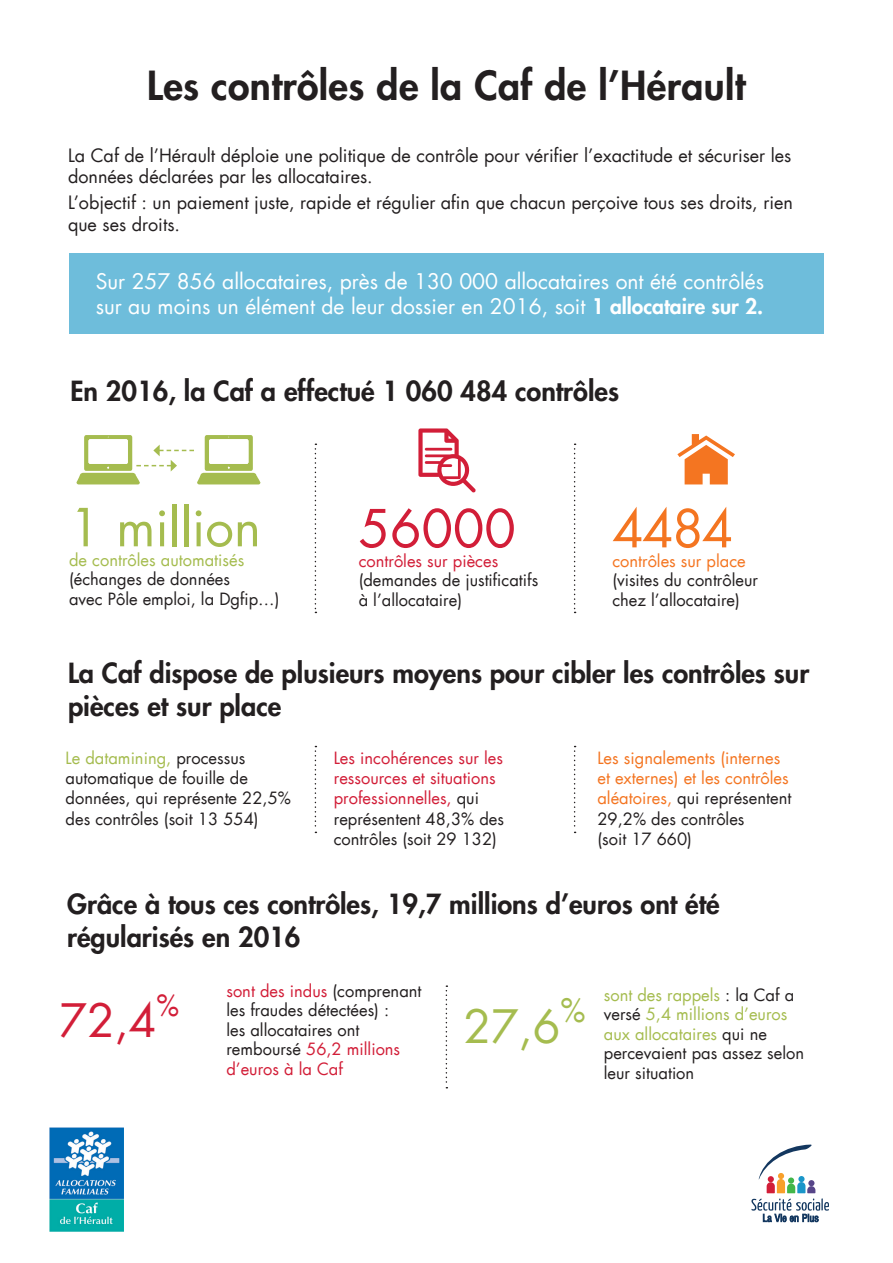
<style>
.page{position:relative;width:893px;height:1263px;background:#fff}
.page>*{position:absolute;margin:0;border:0;box-sizing:border-box;transform-origin:0 0}
.t1{font:51px "Futura";color:#a5bc4f}
.t2{font:51px "Futura";color:#d21e38}
.t3{font:51px "Futura";color:#f47521}
.t4{font:45px "Futura";color:#d21e38}
.t5{font:45px "Futura";color:#a5bc4f}
.t6{font:800 39px "Futura Std";letter-spacing:.01em;color:#231f20}
.t7{font:31.5px "Futura";color:#a5bc4f}
.t8{font:28.5px "Futura";color:#d21e38}
.t9{font:800 27px/33px "Futura Std";color:#231f20}
.t10{font:21px/25.5px "Futura";color:#fff}
.t11{font:18px/21.6px "Futura";color:#231f20}
.t12{font:16.5px/19.5px "Futura";color:#231f20}
.t13{font:16.5px/20.2px "Futura";color:#d21e38}
.t14{font:16.5px/20.2px "Futura";color:#f47521}
.s1{font-family:"Futura Std";font-weight:800}
.s2{color:#a5bc4f}
.s3{color:#d21e38}
.s4{color:#f47521}
.s5{color:#231f20}
</style>
<div class="page">
<div style="left:69px;top:253px;width:755px;height:81px;background:#6ebddb"></div>
<svg style="left:315px;top:443px;width:1px;height:170px"></svg>
<svg style="left:315px;top:746px;width:1px;height:87px"></svg>
<svg style="left:574px;top:443px;width:2px;height:170px"></svg>
<svg style="left:574px;top:746px;width:2px;height:87px"></svg>
<svg style="left:446px;top:985px;width:1px;height:103px"></svg>
<svg style="left:76px;top:435px;width:185px;height:49px"></svg>
<svg style="left:677px;top:434px;width:58px;height:50px"></svg>
<svg style="left:418px;top:428px;width:58px;height:64px"></svg>
<hr style="left:425px;top:448px;width:27px;height:3px;background:#d21e38">
<svg style="left:751px;top:1144px;width:78px;height:78px"></svg>
<img style="left:50px;top:1128px;width:73px;height:103px">
<p class="t6" style="left:147px;top:61px;width:600px">Les contrôles de la Caf de l’Hérault</p>
<p class="t11" style="left:68px;top:146px;width:725px">La Caf de l’Hérault déploie une politique de contrôle pour vérifier l’exactitude et sécuriser les données déclarées par les allocataires.</p>
<p class="t11" style="left:68px;top:193px;width:726px">L’objectif : un paiement juste, rapide et régulier afin que chacun perçoive tous ses droits, rien que ses droits.</p>
<p class="t10" style="left:96px;top:270px;width:670px">Sur 257 856 allocataires, près de 130 000 allocataires ont été contrôlés sur au moins un élément de leur dossier en 2016, soit <span class="s1">1 allocataire sur 2.</span></p>
<p class="t9" style="left:70px;top:374px;width:550px">En 2016, la Caf a effectué 1 060 484 contrôles</p>
<p class="t1" style="left:69px;top:502px;width:193px">1 million</p>
<p class="t12" style="left:69px;top:551px;width:212px"><span class="s2">de contrôles automatisés </span>(échanges de données<br>avec Pôle emploi, la Dgfip…)</p>
<p class="t2" style="left:359px;top:503px;width:159px">56000</p>
<p class="t12" style="left:359px;top:552px;width:181px"><span class="s3">contrôles sur pièces </span>(demandes de justificatifs à l’allocataire)</p>
<p class="t3" style="left:612px;top:503px;width:123px">4484</p>
<p class="t12" style="left:612px;top:552px;width:147px"><span class="s4">contrôles sur place </span>(visites du contrôleur chez l’allocataire)</p>
<p class="t9" style="left:68px;top:657px;width:743px">La Caf dispose de plusieurs moyens pour cibler les contrôles sur pièces et sur place</p>
<p class="t12" style="left:66px;top:749px;width:227px;line-height:20.2px"><span class="s2">Le datamining,</span> processus automatique de fouille de données, qui représente 22,5% des contrôles (soit 13 554)</p>
<p class="t13" style="left:334px;top:749px;width:172px">Les incohérences sur les ressources et situations professionnelles, <span class="s5">qui représentent 48,3% des contrôles (soit 29 132)</span></p>
<p class="t14" style="left:597px;top:749px;width:195px">Les signalements (internes et externes) et les contrôles aléatoires, <span class="s5">qui représentent<br>29,2% des contrôles<br>(soit 17 660)</span></p>
<p class="t9" style="left:67px;top:888px;width:654px">Grâce à tous ces contrôles, 19,7 millions d’euros ont été régularisés en 2016</p>
<p class="t4" style="left:60px;top:998px;width:99px">72,4</p>
<p class="t8" style="left:157px;top:991px;width:24px">%</p>
<p class="t12" style="left:226px;top:982px;width:197px"><span class="s3">sont des indus</span> (comprenant les fraudes détectées) :<br>les allocataires ont remboursé <span class="s3">56,2 millions d’euros à la Caf</span></p>
<p class="t12" style="left:604px;top:986px;width:202px"><span class="s2">sont des rappels</span> : la Caf a versé <span class="s2">5,4 millions d’euros aux allocataires</span> qui ne percevaient pas assez selon leur situation</p>
<p class="t5" style="left:463px;top:1004px;width:99px">27,6</p>
<p class="t7" style="left:560px;top:995px;width:27px">%</p>
</div>
